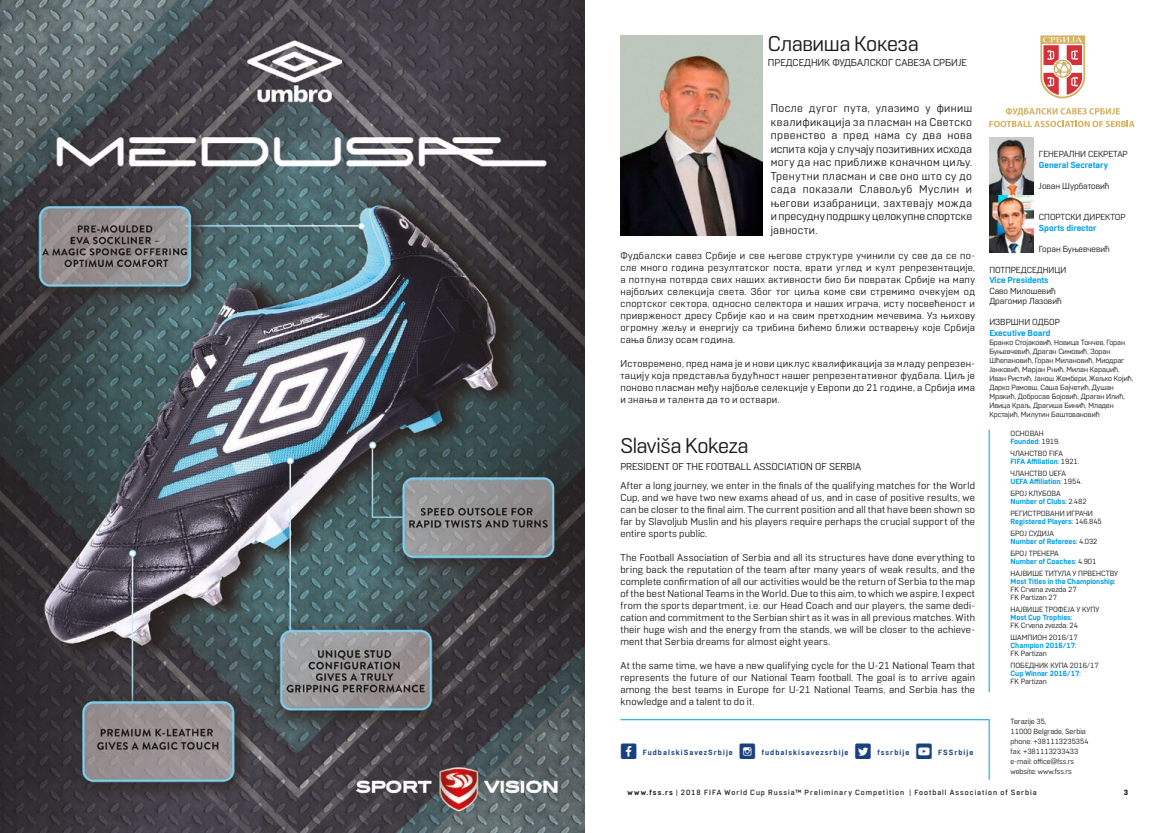
<style>
.page{position:relative;width:1170px;height:833px;background:#fff}
.page>*{position:absolute;margin:0;border:0;box-sizing:border-box;transform-origin:0 0}
.t1{font:22.5px "Social Shapes";color:#184182}
.t2{font:21.25px "Normative Pro";letter-spacing:-.02em;color:#1d1d1b}
.t3{font:11.25px/13.5px "Normative Pro";letter-spacing:.01em;color:#1d1d1b;text-align:justify}
.t4{font:10px/12px "Normative Pro";letter-spacing:.02em;color:#1d1d1b;text-align:justify}
.t5{font:10px "Normative Pro";color:#1d1d1b}
.t6{font:8.75px/10.5px "Normative Pro";color:#1d1d1b}
.t7{font:700 8.75px "Normative Pro";color:#009fe3}
.t8{font:7.5px/8.1px "Normative Pro";color:#1d1d1b}
.t9{font:500 7.5px "Normative Pro";letter-spacing:.13em;color:#1d1d1b}
.t10{font:700 7.5px "Normative Pro";letter-spacing:.14em;color:#184182}
.t11{font:900 7.5px "Normative Pro";color:#1d1d1b}
.s1{font-weight:700;color:#009fe3}
.s2{font-weight:700}
</style>
<div class="page">
<img style="left:0;top:0;width:585px;height:833px">
<svg style="left:1040px;top:35px;width:44px;height:63px"></svg>
<svg style="left:989px;top:108px;width:145px;height:19px"></svg>
<hr style="left:988px;top:430px;width:1px;height:262px;background:#009fe3">
<svg style="left:620px;top:719px;width:369px;height:61px"></svg>
<img style="left:989px;top:196px;width:44px;height:56px">
<img style="left:989px;top:138px;width:44px;height:56px">
<img style="left:620px;top:35px;width:142px;height:201px">
<h2 class="t2" style="left:767px;top:31px;width:152px">Славиша Кокеза</h2>
<p class="t5" style="left:767px;top:57px;width:200px">ПРЕДСЕДНИК ФУДБАЛСКОГ САВЕЗА СРБИЈЕ</p>
<p class="t3" style="left:770px;top:102px;width:203px">После дугог пута, улазимо у финиш квалификација за пласман на Светско првенство а пред нама су два нова испита која у случају позитивних исхода могу да нас приближе коначном циљу.<br>Тренутни пласман и све оно што су до сада показали Славољуб Муслин и његови изабраници, захтевају можда и пресудну подршку целокупне спортске јавности.</p>
<p class="t4" style="left:620px;top:250px;width:356px">Фудбалски савез Србије и све његове структуре учинили су све да се по&shy;сле много година резултатског поста, врати углед и култ репрезентације, а потпуна потврда свих наших активности био би повратак Србије на мапу најбољих селекција света. Због тог циља коме сви стремимо очекујем од спортског сектора, односно селектора и наших играча, исту посвећеност и приврженост дресу Србије као и на свим претходним мечевима. Уз њихову огромну жељу и енергију са трибина бићемо ближи остварењу које Србија сања близу осам година.</p>
<p class="t4" style="left:620px;top:358px;width:356px">Истовремено, пред нама је и нови циклус квалификација за младу репрезен&shy;тацију која представља будућност нашег репрезентативног фудбала. Циљ је поново пласман међу најбоље селекције у Европи до 21 године, а Србија има и знања и талента да то и оствари.</p>
<h2 class="t2" style="left:620px;top:433px;width:129px">Slaviša Kokeza</h2>
<p class="t4" style="left:620px;top:457px;width:356px;line-height:19px">PRESIDENT OF THE FOOTBALL ASSOCIATION OF SERBIA<br>After a long journey, we enter in the finals of the qualifying matches for the World</p>
<p class="t4" style="left:620px;top:491px;width:356px">Cup, and we have two new exams ahead of us, and in case of positive results, we can be closer to the final aim. The current position and all that have been shown so far by Slavoljub Muslin and his players require perhaps the crucial support of the entire sports public.</p>
<p class="t4" style="left:620px;top:551px;width:356px">The Football Association of Serbia and all its structures have done everything to bring back the reputation of the team after many years of weak results, and the complete confirmation of all our activities would be the return of Serbia to the map of the best National Teams in the World. Due to this aim, to which we aspire, I expect from the sports department, i.e. our Head Coach and our players, the same dedi&shy;cation and commitment to the Serbian shirt as it was in all previous matches. With their huge wish and the energy from the stands, we will be closer to the achieve&shy;ment that Serbia dreams for almost eight years.</p>
<p class="t4" style="left:620px;top:659px;width:356px">At the same time, we have a new qualifying cycle for the U-21 National Team that represents the future of our National Team football. The goal is to arrive again among the best teams in Europe for U-21 National Teams, and Serbia has the knowledge and a talent to do it.</p>
<h1 class="t1" style="left:620px;top:738px;width:18px">M</h1>
<p class="t10" style="left:642px;top:748px;width:92px">FudbalskiSavezSrbije</p>
<h1 class="t1" style="left:739px;top:738px;width:18px">P</h1>
<p class="t10" style="left:761px;top:748px;width:88px">fudbalskisavezsrbije</p>
<h1 class="t1" style="left:854px;top:738px;width:18px">N</h1>
<p class="t10" style="left:877px;top:748px;width:33px">fssrbije</p>
<h1 class="t1" style="left:915px;top:738px;width:18px">V</h1>
<p class="t10" style="left:938px;top:748px;width:37px">FSSrbije</p>
<p class="t6" style="left:1038px;top:149px;width:90px">ГЕНЕРАЛНИ СЕКРЕТАР</p>
<p class="t7" style="left:1038px;top:159px;width:71px">General Secretary</p>
<p class="t6" style="left:1038px;top:181px;width:72px">Јован Шурбатовић</p>
<p class="t6" style="left:1038px;top:212px;width:88px">СПОРТСКИ ДИРЕКТОР</p>
<p class="t7" style="left:1038px;top:222px;width:59px">Sports director</p>
<p class="t6" style="left:1038px;top:244px;width:73px">Горан Буњевчевић</p>
<p class="t6" style="left:989px;top:265px;width:78px">ПОТПРЕДСЕДНИЦИ</p>
<p class="t7" style="left:989px;top:275px;width:61px">Vice Presidents</p>
<p class="t6" style="left:989px;top:286px;width:74px">Саво Милошевић<br>Драгомир Лазовић</p>
<p class="t6" style="left:989px;top:317px;width:72px">ИЗВРШНИ ОДБОР</p>
<p class="t7" style="left:989px;top:327px;width:63px">Executive Board</p>
<p class="t8" style="left:989px;top:338px;width:145px;line-height:9px">Бранко Стојаковић, Новица Тончев, Горан Буњевчевић, Драган Симовић, Зоран Шћепановић, Горан Милановић, Миодраг Јанковић, Марјан Рнић, Милан Караџић, Иван Ристић, Јанош Жембери, Жељко Којић, Дарко Рамовш, Саша Бајчетић, Душан Мракић, Добросав Бојовић, Драган Илић, Ивица Краљ, Драгиша Бинић, Младен Крстајић, Милутин Баштовановић</p>
<p class="t8" style="left:1010px;top:429px;width:51px">ОСНОВАН<br><span class="s1">Founded</span>: 1919.</p>
<p class="t8" style="left:1010px;top:449px;width:70px">ЧЛАНСТВО FIFA<br><span class="s1">FIFA Affiliation</span>: 1921.</p>
<p class="t8" style="left:1010px;top:469px;width:73px">ЧЛАНСТВО UEFA<br><span class="s1">UEFA Affiliation</span>: 1954.</p>
<p class="t8" style="left:1010px;top:489px;width:78px">БРОЈ КЛУБОВА<br><span class="s1">Number of Clubs</span>: 2.482</p>
<p class="t8" style="left:1010px;top:509px;width:93px">РЕГИСТРОВАНИ ИГРАЧИ<br><span class="s1">Registered Players</span>: 146.845</p>
<p class="t8" style="left:1010px;top:529px;width:88px">БРОЈ СУДИЈА<br><span class="s1">Number of Referees</span>: 4.032</p>
<p class="t8" style="left:1010px;top:549px;width:87px">БРОЈ ТРЕНЕРА<br><span class="s1">Number of Coaches</span>: 4.901</p>
<p class="t8" style="left:1010px;top:569px;width:109px">НАЈВИШЕ ТИТУЛА У ПРВЕНСТВУ<br><span class="s1">Most Titles in the Championship</span>:<br>FK Crvena zvezda 27<br>FK Partizan 27</p>
<p class="t8" style="left:1010px;top:605px;width:90px">НАЈВИШЕ ТРОФЕЈА У КУПУ<br><span class="s1">Most Cup Trophies</span>:<br>FK Crvena zvezda: 24</p>
<p class="t8" style="left:1010px;top:633px;width:69px">ШАМПИОН 2016/17<br><span class="s1">Champion 2016/17</span>:<br>FK Partizan</p>
<p class="t8" style="left:1010px;top:661px;width:90px">ПОБЕДНИК КУПА 2016/17<br><span class="s1">Cup Winner 2016/17</span>:<br>FK Partizan</p>
<p class="t8" style="left:1010px;top:717px;width:80px;line-height:10px">Terazije 35,<br>11000 Belgrade, Serbia phone: +381113235354 fax: +381113233433 е-mail: office@fss.rs website: www.fss.rs</p>
<p class="t9" style="left:627px;top:788px;width:411px"><span class="s2">www.fss.rs</span> | 2018 FIFA World Cup Russia™ Preliminary Competition | Football Association of Serbia</p>
<p class="t11" style="left:1123px;top:788px;width:6px">3</p>
</div>
